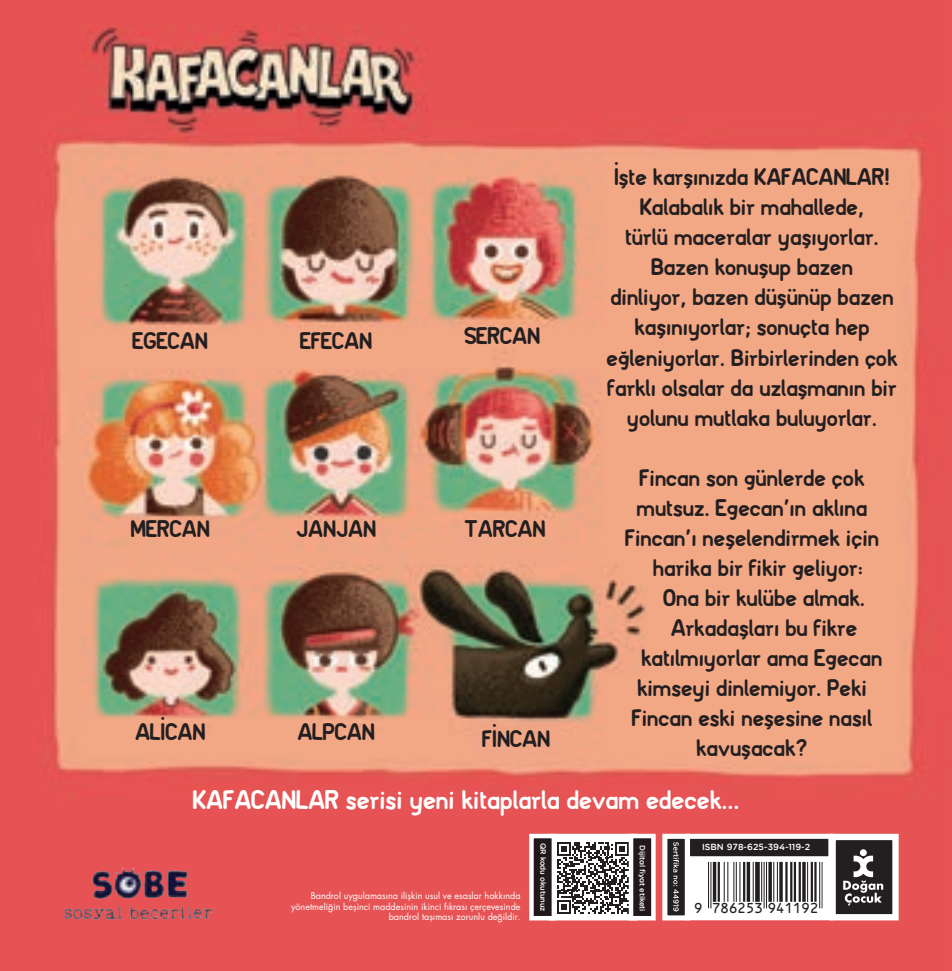
<style>
.page{position:relative;width:952px;height:971px;background:#fff}
.page>*{position:absolute;margin:0;border:0;box-sizing:border-box;transform-origin:0 0}
.t1{font:500 27px "Font Soup German";color:#fff}
.t2{font:500 24px/30px "Font Soup German";color:#231f20;text-align:center}
.t3{font:13.35px "OCRB";letter-spacing:-.085em;color:#231f20}
.t4{font:9px/10.5px "Futura";color:#fff;text-align:right}
.t5{font:500 8.85px "Gotham Rounded";color:#fff}
.t6{font:500 7.65px "Gotham Rounded";letter-spacing:-.01em;color:#fff}
</style>
<div class="page">
<img style="left:0;top:0;width:951px;height:971px">
<div style="left:687px;top:859px;width:143px;height:59px;background:#fff"></div>
<div style="left:687px;top:836px;width:143px;height:23px;background:#231f20"></div>
<div style="left:684px;top:834px;width:149px;height:27px;border:5px solid #fff"></div>
<div style="left:664px;top:836px;width:23px;height:82px;background:#231f20"></div>
<div style="left:662px;top:834px;width:27px;height:86px;border:5px solid #fff"></div>
<div style="left:832px;top:837px;width:63px;height:80px;background:#231f20"></div>
<div style="left:829px;top:834px;width:69px;height:86px;border:6px solid #fff"></div>
<svg style="left:708px;top:862px;width:114px;height:46px"></svg>
<svg style="left:673px;top:842px;width:5px;height:69px"></svg>
<svg style="left:843px;top:849px;width:40px;height:57px"></svg>
<img style="left:58px;top:842px;width:160px;height:91px">
<svg style="left:545px;top:831px;width:95px;height:93px"></svg>
<div style="left:531px;top:836px;width:22px;height:82px;background:#22181b"></div>
<div style="left:529px;top:834px;width:27px;height:86px;border:4px solid #fff"></div>
<div style="left:631px;top:836px;width:22px;height:82px;background:#22181b"></div>
<div style="left:628px;top:834px;width:27px;height:86px;border:4px solid #fff"></div>
<p class="t2" style="left:133px;top:325px;width:77px">EGECAN</p>
<p class="t2" style="left:130px;top:513px;width:81px">MERCAN</p>
<p class="t2" style="left:135px;top:717px;width:72px">ALİCAN</p>
<p class="t2" style="left:300px;top:325px;width:74px">EFECAN</p>
<p class="t2" style="left:296px;top:513px;width:82px">JANJAN</p>
<p class="t2" style="left:297px;top:717px;width:79px">ALPCAN</p>
<p class="t2" style="left:464px;top:321px;width:78px">SERCAN</p>
<p class="t2" style="left:464px;top:513px;width:83px">TARCAN</p>
<p class="t2" style="left:482px;top:723px;width:70px">FİNCAN</p>
<p class="t2" style="left:606px;top:162px;width:292px">İşte karşınızda KAFACANLAR!<br>Kalabalık bir mahallede,<br>türlü maceralar yaşıyorlar.<br>Bazen konuşup bazen<br>dinliyor, bazen düşünüp bazen kaşınıyorlar; sonuçta hep eğleniyorlar. Birbirlerinden çok farklı olsalar da uzlaşmanın bir yolunu mutlaka buluyorlar.</p>
<p class="t2" style="left:639px;top:462px;width:226px">Fincan son günlerde çok</p>
<p class="t2" style="left:636px;top:492px;width:232px">mutsuz. Egecan’ın aklına</p>
<p class="t2" style="left:625px;top:522px;width:255px">Fincan’ı neşelendirmek için</p>
<p class="t2" style="left:652px;top:552px;width:211px">harika bir fikir geliyor:</p>
<p class="t2" style="left:662px;top:582px;width:204px">Ona bir kulübe almak.</p>
<p class="t2" style="left:670px;top:612px;width:188px">Arkadaşları bu fikre</p>
<p class="t2" style="left:641px;top:642px;width:243px">katılmıyorlar ama Egecan</p>
<p class="t2" style="left:637px;top:672px;width:231px">kimseyi dinlemiyor. Peki</p>
<p class="t2" style="left:631px;top:702px;width:242px">Fincan eski neşesine nasıl</p>
<p class="t2" style="left:696px;top:732px;width:113px">kavuşacak?</p>
<p class="t1" style="left:193px;top:783px;width:548px">KAFACANLAR serisi yeni kitaplarla devam edecek...</p>
<p class="t4" style="left:291px;top:891px;width:231px">Bandrol uygulamasına ilişkin usul ve esaslar hakkında yönetmeliğin beşinci maddesinin ikinci fıkrası çerçevesinde bandrol taşıması zorunlu değildir.</p>
<p class="t6" style="left:548px;top:843px;width:70px;rotate:90deg">QR kodu okutunuz</p>
<p class="t6" style="left:647px;top:845px;width:68px;rotate:90deg">Dijital fiyat etiketi</p>
<p class="t5" style="left:702px;top:841px;width:110px">ISBN 978-625-394-119-2</p>
<p class="t3" style="left:693px;top:901px;width:127px">9 786253 941192</p>
</div>
